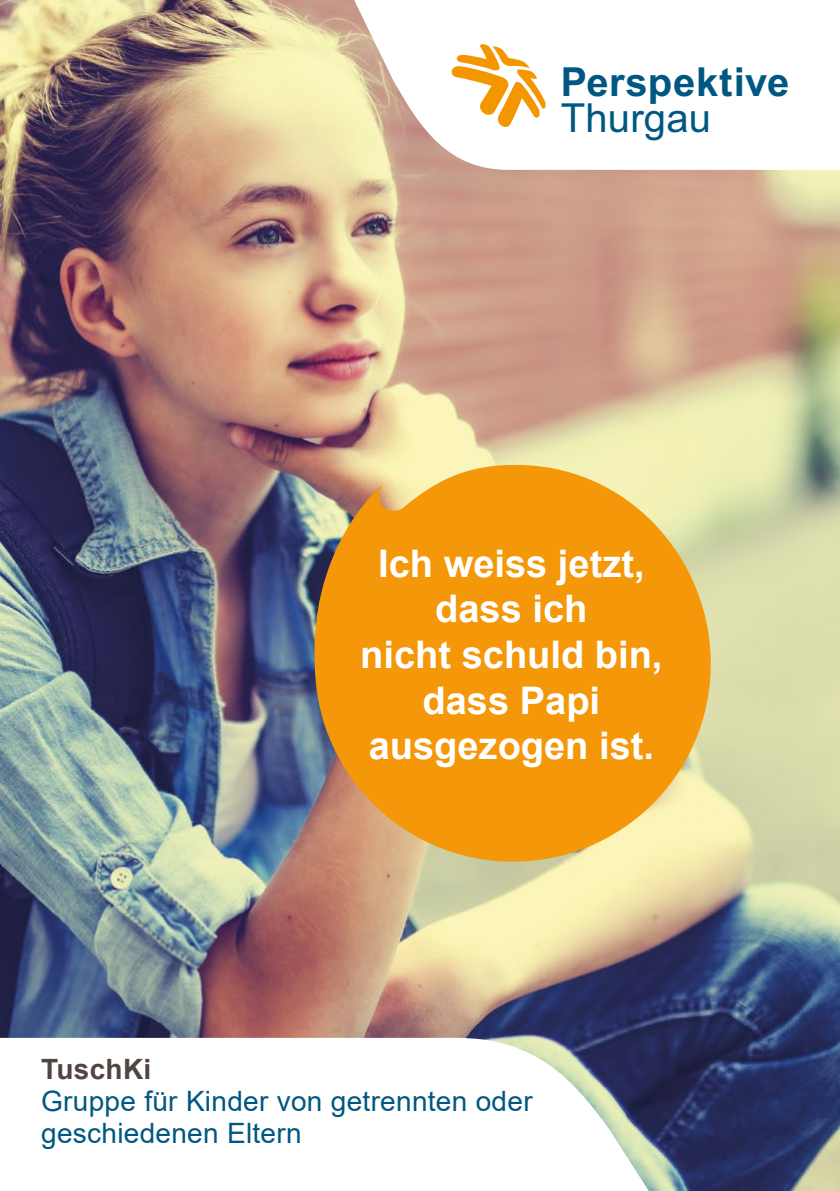
<style>
.page{position:relative;width:840px;height:1191px;background:#fff}
.page>*{position:absolute;margin:0;border:0;box-sizing:border-box;transform-origin:0 0}
.t1{font:700 40px "Arial";letter-spacing:.015em;color:#005781}
.t2{font:40px "Arial";letter-spacing:.005em;color:#005781}
.t3{font:700 38px/45.6px "Arial";color:#fff;text-align:center}
.t4{font:28px/32px "Arial";letter-spacing:.01em;color:#005781}
.t5{font:700 28px "Arial";letter-spacing:.01em;color:#514541}
</style>
<div class="page">
<img style="left:0;top:0;width:839px;height:1191px">
<svg style="left:336px;top:0;width:503px;height:170px"></svg>
<svg style="left:0;top:1037px;width:682px;height:154px"></svg>
<svg style="left:437px;top:40px;width:324px;height:93px"></svg>
<svg style="left:305px;top:461px;width:415px;height:411px;background:#eaa330"></svg>
<p class="t1" style="left:560px;top:53px;width:230px">Perspektive</p>
<p class="t2" style="left:560px;top:91px;width:151px">Thurgau</p>
<p class="t3" style="left:360px;top:541px;width:303px">Ich weiss jetzt, dass ich<br>nicht schuld bin, dass Papi ausgezogen ist.</p>
<p class="t5" style="left:41px;top:1049px;width:112px">TuschKi</p>
<p class="t4" style="left:41px;top:1084px;width:493px">Gruppe für Kinder von getrennten oder geschiedenen Eltern</p>
</div>
